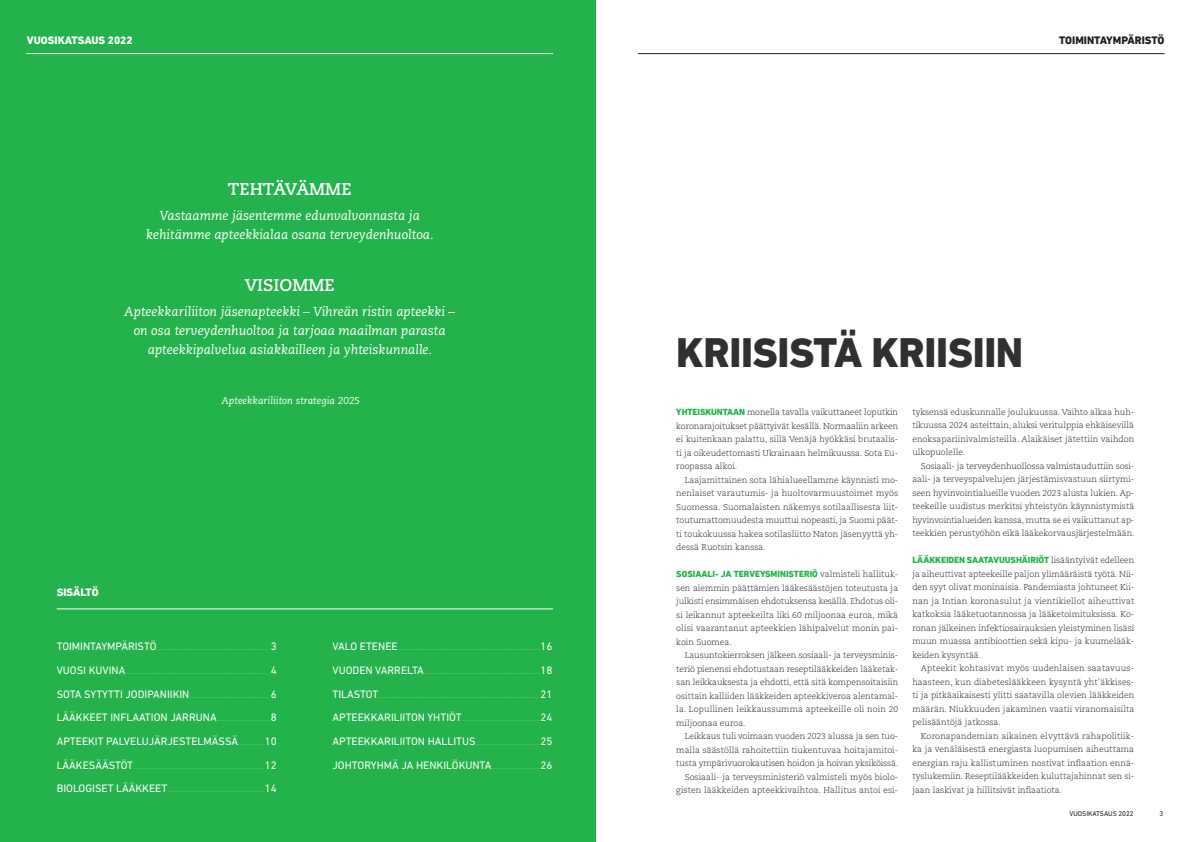
<style>
.page{position:relative;width:1191px;height:842px;background:#fff}
.page>*{position:absolute;margin:0;border:0;box-sizing:border-box;transform-origin:0 0}
.otsiko{font:800 42px "DIN Next LT Pro";letter-spacing:-.01em;color:#312f30}
.ingressi{font:700 17px "Caecilia LT Pro 75";color:#fff}
.ingressi-2{font:italic 13px/19px "Caecilia LT Std";color:#fff;text-align:center}
.otsiko-2{font:11px "DIN Next LT Pro";color:#fff}
.otsiko-3{font:800 11px "DIN Next LT Pro";color:#fff}
.t1{font:800 11px "DIN Next LT Pro";color:#231f20}
.ingressi-3{font:italic 10px "Caecilia LT Std";color:#fff}
.leipis__ei_sis{font:800 9px "DIN Next LT Pro";letter-spacing:-.005em;color:#23b24b}
.leipis{font:300 8.5px/13.5px "Caecilia LT Pro 45";color:#231f20;text-align:justify}
.leipis__ei_sis-2{font:300 8.5px/13.5px "Caecilia LT Pro 45";color:#231f20;text-align:justify}
.t2{font:7px "DIN Next LT Pro";color:#231f20}
.otsiko-4{font:300 4px "DIN Next LT Pro";color:#fff}
.s1{font-family:"DIN Next LT Pro";font-weight:800;font-size:9px;color:#23b24b}
.s2{font-family:"Caecilia LT Pro 45";font-weight:300;font-size:8.5px;color:#231f20}
</style>
<div class="page">
<hr style="left:638px;top:53px;width:526px;height:1px;background:#231f20">
<div style="left:0;top:0;width:595px;height:842px;background:#23b24b"></div>
<hr style="left:26px;top:53px;width:527px;height:1px;background:#fff">
<hr style="left:57px;top:609px;width:496px;height:1px;background:#fff">
<p class="otsiko-3" style="left:27px;top:34px;width:107px">VUOSIKATSAUS 2022</p>
<p class="ingressi" style="left:228px;top:178px;width:125px">TEHTÄVÄMME</p>
<p class="ingressi-2" style="left:146px;top:206px;width:289px">Vastaamme jäsentemme edunvalvonnasta ja kehitämme apteekkialaa osana terveydenhuoltoa.</p>
<p class="ingressi" style="left:245px;top:274px;width:92px">VISIOMME</p>
<p class="ingressi-2" style="left:124px;top:302px;width:332px">Apteekkariliiton jäsenapteekki – Vihreän ristin apteekki – on osa terveydenhuoltoa ja tarjoaa maailman parasta apteekkipalvelua asiakkailleen ja yhteiskunnalle.</p>
<p class="ingressi-3" style="left:222px;top:395px;width:140px">Apteekkariliiton strategia 2025</p>
<p class="otsiko-3" style="left:57px;top:586px;width:44px">SISÄLTÖ</p>
<p class="otsiko-2" style="left:57px;top:640px;width:101px">TOIMINTAYMPÄRISTÖ</p>
<p class="otsiko-4" style="left:157px;top:647px;width:115px">..................................................................................................................................</p>
<p class="otsiko-2" style="left:271px;top:640px;width:7px">3</p>
<p class="otsiko-2" style="left:57px;top:664px;width:70px">VUOSI KUVINA</p>
<p class="otsiko-4" style="left:126px;top:670px;width:146px">.....................................................................................................................................................................</p>
<p class="otsiko-2" style="left:271px;top:664px;width:7px">4</p>
<p class="otsiko-2" style="left:57px;top:688px;width:134px">SOTA SYTYTTI JODIPANIIKIN</p>
<p class="otsiko-4" style="left:190px;top:694px;width:82px">............................................................................................</p>
<p class="otsiko-2" style="left:271px;top:688px;width:7px">6</p>
<p class="otsiko-2" style="left:57px;top:711px;width:162px">LÄÄKKEET INFLAATION JARRUNA</p>
<p class="otsiko-4" style="left:217px;top:718px;width:55px">.............................................................</p>
<p class="otsiko-2" style="left:271px;top:711px;width:7px">8</p>
<p class="otsiko-2" style="left:57px;top:735px;width:183px">APTEEKIT PALVELUJÄRJESTELMÄSSÄ</p>
<p class="otsiko-4" style="left:238px;top:741px;width:28px">..............................</p>
<p class="otsiko-2" style="left:265px;top:735px;width:13px">10</p>
<p class="otsiko-2" style="left:57px;top:759px;width:78px">LÄÄKESÄÄSTÖT</p>
<p class="otsiko-4" style="left:134px;top:765px;width:132px">.....................................................................................................................................................</p>
<p class="otsiko-2" style="left:265px;top:759px;width:13px">12</p>
<p class="otsiko-2" style="left:57px;top:782px;width:112px">BIOLOGISET LÄÄKKEET</p>
<p class="otsiko-4" style="left:168px;top:789px;width:98px">..............................................................................................................</p>
<p class="otsiko-2" style="left:265px;top:782px;width:13px">14</p>
<p class="otsiko-2" style="left:332px;top:640px;width:67px">VALO ETENEE</p>
<p class="otsiko-4" style="left:398px;top:647px;width:143px">..................................................................................................................................................................</p>
<p class="otsiko-2" style="left:540px;top:640px;width:13px">16</p>
<p class="otsiko-2" style="left:332px;top:664px;width:93px">VUODEN VARRELTA</p>
<p class="otsiko-4" style="left:424px;top:670px;width:117px">....................................................................................................................................</p>
<p class="otsiko-2" style="left:540px;top:664px;width:13px">18</p>
<p class="otsiko-2" style="left:332px;top:688px;width:47px">TILASTOT</p>
<p class="otsiko-4" style="left:379px;top:694px;width:163px">........................................................................................................................................................................................</p>
<p class="otsiko-2" style="left:540px;top:688px;width:13px">21</p>
<p class="otsiko-2" style="left:332px;top:711px;width:131px">APTEEKKARILIITON YHTIÖT</p>
<p class="otsiko-4" style="left:462px;top:718px;width:79px">.........................................................................................</p>
<p class="otsiko-2" style="left:540px;top:711px;width:13px">24</p>
<p class="otsiko-2" style="left:332px;top:735px;width:145px">APTEEKKARILIITON HALLITUS</p>
<p class="otsiko-4" style="left:476px;top:741px;width:65px">.........................................................................</p>
<p class="otsiko-2" style="left:540px;top:735px;width:13px">25</p>
<p class="otsiko-2" style="left:332px;top:759px;width:160px">JOHTORYHMÄ JA HENKILÖKUNTA</p>
<p class="otsiko-4" style="left:492px;top:765px;width:50px">.......................................................</p>
<p class="otsiko-2" style="left:540px;top:759px;width:13px">26</p>
<p class="t1" style="left:1059px;top:34px;width:107px">TOIMINTAYMPÄRISTÖ</p>
<p class="otsiko" style="left:676px;top:328px;width:348px">KRIISISTÄ KRIISIIN</p>
<p class="leipis__ei_sis-2" style="left:676px;top:405px;width:223px"><span class="s1">YHTEISKUNTAAN</span> monella tavalla vaikuttaneet loputkin koronarajoitukset päättyivät kesällä. Normaaliin arkeen ei kuitenkaan palattu, sillä Venäjä hyökkäsi brutaalis&shy;ti ja oikeudettomasti Ukrainaan helmikuussa. Sota Eu&shy;roopassa alkoi.</p>
<p class="leipis" style="left:676px;top:473px;width:223px;text-indent:9px">Laajamittainen sota lähialueellamme käynnisti mo&shy;nenlaiset varautumis- ja huoltovarmuustoimet myös Suomessa. Suomalaisten näkemys sotilaallisesta liit&shy;toutumattomuudesta muuttui nopeasti, ja Suomi päät&shy;ti toukokuussa hakea sotilasliitto Naton jäsenyyttä yh&shy;dessä Ruotsin kanssa.</p>
<p class="leipis__ei_sis" style="left:676px;top:569px;width:223px">SOSIAALI- JA TERVEYSMINISTERIÖ <span class="s2">valmisteli hallituk-</span></p>
<p class="leipis__ei_sis-2" style="left:676px;top:581px;width:223px">sen aiemmin päättämien lääkesäästöjen toteutusta ja julkisti ensimmäisen ehdotuksensa kesällä. Ehdotus oli&shy;si leikannut apteekeilta liki 60 miljoonaa euroa, mikä olisi vaarantanut apteekkien lähipalvelut monin pai&shy;koin Suomea.</p>
<p class="leipis" style="left:676px;top:648px;width:223px;text-indent:9px">Lausuntokierroksen jälkeen sosiaali- ja terveysminis&shy;teriö pienensi ehdotustaan reseptilääkkeiden lääketak&shy;san leikkauksesta ja ehdotti, että sitä kompensoitaisiin osittain kalliiden lääkkeiden apteekkiveroa alentamal&shy;la. Lopullinen leikkaussumma apteekeille oli noin 20 miljoonaa euroa.</p>
<p class="leipis" style="left:676px;top:729px;width:224px;text-indent:9px">Leikkaus tuli voimaan vuoden 2023 alussa ja sen tuo&shy;malla säästöllä rahoitettiin tiukentuvaa hoitajamitoi&shy;tusta ympärivuorokautisen hoidon ja hoivan yksiköissä.</p>
<p class="leipis" style="left:676px;top:770px;width:223px;text-align:right">Sosiaali- ja terveysministeriö valmisteli myös biolo&shy;gisten lääkkeiden apteekkivaihtoa. Hallitus antoi esi-</p>
<p class="leipis" style="left:912px;top:405px;width:223px">tyksensä eduskunnalle joulukuussa. Vaihto alkaa huh&shy;tikuussa 2024 asteittain, aluksi veritulppia ehkäisevillä enoksapariinivalmisteilla. Alaikäiset jätettiin vaihdon ulkopuolelle.</p>
<p class="leipis" style="left:912px;top:459px;width:224px;text-indent:9px">Sosiaali- ja terveydenhuollossa valmistauduttiin sosi&shy;aali- ja terveyspalvelujen järjestämisvastuun siirtymi&shy;seen hyvinvointialueille vuoden 2023 alusta lukien. Ap&shy;teekeille uudistus merkitsi yhteistyön käynnistymistä hyvinvointialueiden kanssa, mutta se ei vaikuttanut ap&shy;teekkien perustyöhön eikä lääkekorvausjärjestelmään.</p>
<p class="leipis__ei_sis" style="left:912px;top:555px;width:223px">LÄÄKKEIDEN SAATAVUUSHÄIRIÖT <span class="s2">lisääntyivät edelleen</span></p>
<p class="leipis__ei_sis-2" style="left:912px;top:567px;width:223px">ja aiheuttivat apteekeille paljon ylimääräistä työtä. Nii&shy;den syyt olivat moninaisia. Pandemiasta johtuneet Kii&shy;nan ja Intian koronasulut ja vientikiellot aiheuttivat katkoksia lääketuotannossa ja lääketoimituksissa. Ko&shy;ronan jälkeinen infektiosairauksien yleistyminen lisäsi muun muassa antibioottien sekä kipu- ja kuumelääk&shy;keiden kysyntää.</p>
<p class="leipis" style="left:912px;top:662px;width:223px;text-indent:9px">Apteekit kohtasivat myös uudenlaisen saatavuus&shy;haasteen, kun diabeteslääkkeen kysyntä yht’äkkises&shy;ti ja pitkäaikaisesti ylitti saatavilla olevien lääkkeiden määrän. Niukkuuden jakaminen vaatii viranomaisilta pelisääntöjä jatkossa.</p>
<p class="leipis" style="left:912px;top:729px;width:223px;text-indent:9px">Koronapandemian aikainen elvyttävä rahapolitiik&shy;ka ja venäläisestä energiasta luopumisen aiheuttama energian raju kallistuminen nostivat inflaation ennä&shy;tyslukemiin. Reseptilääkkeiden kuluttajahinnat sen si&shy;jaan laskivat ja hillitsivät inflaatiota.</p>
<p class="t2" style="left:1069px;top:809px;width:66px">VUOSIKATSAUS 2022</p>
<p class="t2" style="left:1159px;top:809px;width:5px">3</p>
</div>
